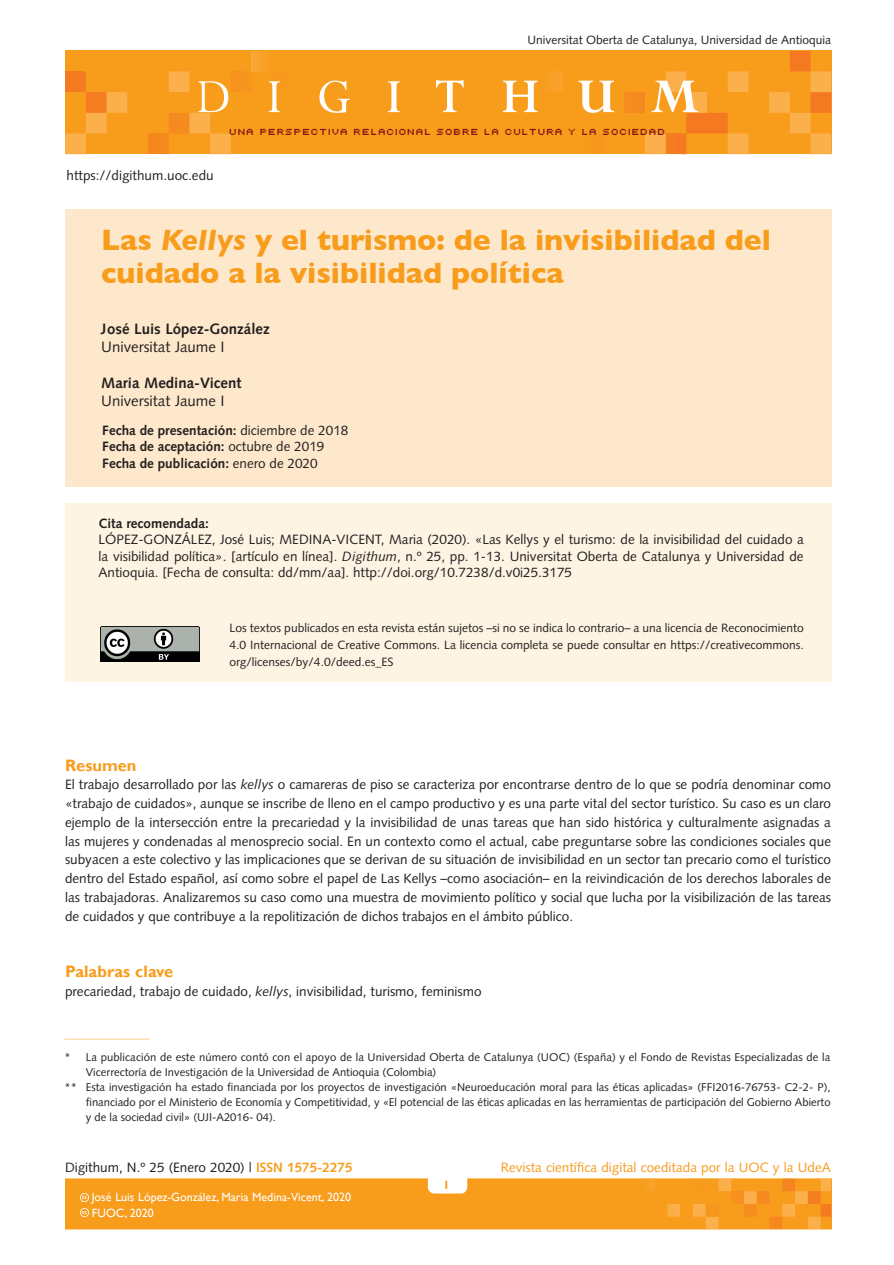
<style>
.page{position:relative;width:894px;height:1265px;background:#fff}
.page>*{position:absolute;margin:0;border:0;box-sizing:border-box;transform-origin:0 0}
.t1{font:700 30px/33px "Gill Sans";color:#f89c1c}
.abstract_paraula{font:700 16.5px "Gill Sans";color:#f89c1c}
.author{font:700 15px "Syntax LT";color:#231f20}
.position_dates{font:15px "Syntax LT";color:#231f20}
.text_1P{font:13.5px/18.8px "Syntax LT";color:#231f20;text-align:justify}
.citacio_recomenada{font:13.5px/16.5px "Syntax LT";color:#231f20;text-align:justify}
.citacio_recomenada-2{font:700 13.5px "Syntax LT";color:#231f20}
.t2{font:13.5px "Syntax LT";color:#f89c1c}
.text{font:13.5px "Syntax LT";color:#231f20}
.textCC{font:12px/17.2px "Syntax LT";color:#231f20;text-align:justify}
.t3{font:12px "Gill Sans";color:#fff}
.t4{font:700 12px "Gill Sans";color:#f89c1c}
.notes{font:11.25px/15px "Syntax LT";letter-spacing:.01em;color:#231f20}
.t5{font:9.75px "Uni 0554";color:#821316}
.s1{font-style:italic}
.s2{font-weight:400}
.s3{font-weight:700;color:#f89c1c}
</style>
<div class="page">
<hr style="left:830px;top:1178px;width:1px;height:50px;background:#f47921">
<svg style="left:65px;top:1178px;width:765px;height:51px;background:#f89e22"></svg>
<div style="left:65px;top:51px;width:765px;height:103px;background:#f89c1c"></div>
<hr style="left:266px;top:71px;width:4px;height:83px;background:#f7981d">
<hr style="left:253px;top:71px;width:4px;height:83px;background:#f7961d">
<hr style="left:248px;top:71px;width:3px;height:21px;background:#f7951d">
<hr style="left:244px;top:71px;width:4px;height:21px;background:#f7951d">
<hr style="left:239px;top:71px;width:4px;height:21px;background:#f7941d">
<hr style="left:235px;top:71px;width:4px;height:21px;background:#f7931d">
<hr style="left:231px;top:71px;width:4px;height:21px;background:#f7931d">
<hr style="left:592px;top:133px;width:2px;height:21px;background:#f7981d">
<hr style="left:594px;top:133px;width:2px;height:21px;background:#f7981d">
<hr style="left:596px;top:133px;width:2px;height:21px;background:#f7971d">
<hr style="left:604px;top:51px;width:1px;height:103px;background:#f7941d">
<hr style="left:605px;top:51px;width:2px;height:103px;background:#f7931d">
<hr style="left:619px;top:51px;width:2px;height:103px;background:#f68f1e">
<hr style="left:621px;top:51px;width:2px;height:103px;background:#f68e1e">
<svg style="left:624px;top:92px;width:1px;height:21px"></svg>
<hr style="left:625px;top:92px;width:2px;height:21px;background:#f68d1e">
<hr style="left:627px;top:92px;width:2px;height:21px;background:#f68c1f">
<hr style="left:629px;top:92px;width:2px;height:21px;background:#f68b1f">
<hr style="left:631px;top:92px;width:2px;height:21px;background:#f68b1f">
<hr style="left:633px;top:92px;width:2px;height:21px;background:#f68a1f">
<hr style="left:635px;top:92px;width:2px;height:21px;background:#f6891f">
<hr style="left:563px;top:71px;width:1px;height:83px;background:#f9a42f">
<hr style="left:248px;top:51px;width:2px;height:103px;background:#faa93b">
<hr style="left:251px;top:51px;width:2px;height:20px;background:#faa837">
<svg style="left:253px;top:51px;width:12px;height:20px"></svg>
<svg style="left:65px;top:71px;width:166px;height:83px"></svg>
<svg style="left:269px;top:81px;width:11px;height:31px"></svg>
<svg style="left:319px;top:80px;width:31px;height:33px"></svg>
<svg style="left:388px;top:81px;width:12px;height:31px"></svg>
<svg style="left:436px;top:80px;width:27px;height:32px"></svg>
<svg style="left:502px;top:71px;width:60px;height:41px"></svg>
<svg style="left:578px;top:81px;width:36px;height:32px"></svg>
<svg style="left:637px;top:51px;width:193px;height:103px"></svg>
<div style="left:65px;top:210px;width:765px;height:277px;background:#fee8cb"></div>
<div style="left:65px;top:503px;width:765px;height:178px;background:#fef4e4"></div>
<img style="left:100px;top:626px;width:99px;height:35px">
<hr style="left:64px;top:1038px;width:85px;height:1px;background:#fdcb8a">
<p class="textCC" style="left:527px;top:31px;width:305px">Universitat Oberta de Catalunya, Universidad de Antioquia</p>
<p class="text" style="left:66px;top:167px;width:149px">https://digithum.uoc.edu</p>
<p class="t5" style="left:230px;top:124px;width:438px">UNA PERSPECTIVA RELACIONAL SOBRE LA CULTURA Y LA SOCIEDAD</p>
<p class="t1" style="left:101px;top:222px;width:671px">Las <span class="s1">Kellys</span> y el turismo: de la invisibilidad del cuidado a la visibilidad política</p>
<p class="author" style="left:101px;top:320px;width:170px">José Luis López-González</p>
<p class="position_dates" style="left:101px;top:338px;width:125px">Universitat Jaume I</p>
<p class="author" style="left:101px;top:374px;width:142px">Maria Medina-Vicent</p>
<p class="position_dates" style="left:101px;top:392px;width:125px">Universitat Jaume I</p>
<p class="citacio_recomenada-2" style="left:102px;top:422px;width:247px">Fecha de presentación: <span class="s2">diciembre de 2018</span></p>
<p class="citacio_recomenada-2" style="left:102px;top:439px;width:223px">Fecha de aceptación: <span class="s2">octubre de 2019</span></p>
<p class="citacio_recomenada-2" style="left:102px;top:455px;width:217px">Fecha de publicación: <span class="s2">enero de 2020</span></p>
<p class="citacio_recomenada-2" style="left:98px;top:515px;width:112px">Cita recomendada:</p>
<p class="citacio_recomenada" style="left:98px;top:531px;width:706px">LÓPEZ-GONZÁLEZ, José Luis; MEDINA-VICENT, Maria (2020). «Las Kellys y el turismo: de la invisibilidad del cuidado a la visibilidad política». [artículo en línea]. <span class="s1">Digithum</span>, n.º 25, pp. 1-13. Universitat Oberta de Catalunya y Universidad de Antioquia. [Fecha de consulta: dd/mm/aa]. http://doi.org/10.7238/d.v0i25.3175</p>
<p class="textCC" style="left:229px;top:618px;width:575px">Los textos publicados en esta revista están sujetos –si no se indica lo contrario– a una licencia de Reconocimiento 4.0 Internacional de Creative Commons. La licencia completa se puede consultar en https://creativecommons. org/licenses/by/4.0/deed.es_ES</p>
<p class="abstract_paraula" style="left:65px;top:755px;width:73px">Resumen</p>
<p class="text_1P" style="left:65px;top:775px;width:767px">El trabajo desarrollado por las <span class="s1">kellys</span> o camareras de piso se caracteriza por encontrarse dentro de lo que se podría denominar como «trabajo de cuidados», aunque se inscribe de lleno en el campo productivo y es una parte vital del sector turístico. Su caso es un claro ejemplo de la intersección entre la precariedad y la invisibilidad de unas tareas que han sido histórica y culturalmente asignadas a las mujeres y condenadas al menosprecio social. En un contexto como el actual, cabe preguntarse sobre las condiciones sociales que subyacen a este colectivo y las implicaciones que se derivan de su situación de invisibilidad en un sector tan precario como el turístico dentro del Estado español, así como sobre el papel de Las Kellys –como asociación– en la reivindicación de los derechos laborales de las trabajadoras. Analizaremos su caso como una muestra de movimiento político y social que lucha por la visibilización de las tareas de cuidados y que contribuye a la repolitización de dichos trabajos en el ámbito público.</p>
<p class="abstract_paraula" style="left:65px;top:961px;width:110px">Palabras clave</p>
<p class="text_1P" style="left:65px;top:981px;width:418px">precariedad, trabajo de cuidado, <span class="s1">kellys</span>, invisibilidad, turismo, feminismo</p>
<p class="notes" style="left:86px;top:1049px;width:746px;text-indent:-21px">* La publicación de este número contó con el apoyo de la Universidad Oberta de Catalunya (UOC) (España) y el Fondo de Revistas Especializadas de la<br>Vicerrectoría de Investigación de la Universidad de Antioquia (Colombia)</p>
<p class="notes" style="left:86px;top:1079px;width:746px;text-align:justify;text-indent:-21px">** Esta investigación ha estado financiada por los proyectos de investigación «Neuroeducación moral para las éticas aplicadas» (FFI2016-76753- C2-2- P), financiado por el Ministerio de Economía y Competitividad, y «El potencial de las éticas aplicadas en las herramientas de participación del Gobierno Abierto y de la sociedad civil» (UJI-A2016- 04).</p>
<p class="text_1P" style="left:65px;top:1157px;width:289px">Digithum, N.º 25 (Enero 2020) | <span class="s3">ISSN 1575-2275</span></p>
<p class="t2" style="left:500px;top:1158px;width:331px">Revista científica digital coeditada por la UOC y la UdeA</p>
<p class="t3" style="left:92px;top:1189px;width:260px">José Luis López-González, Maria Medina-Vicent, 2020</p>
<p class="t3" style="left:92px;top:1205px;width:63px">FUOC, 2020</p>
<p class="t4" style="left:443px;top:1176px;width:8px">1</p>
</div>
